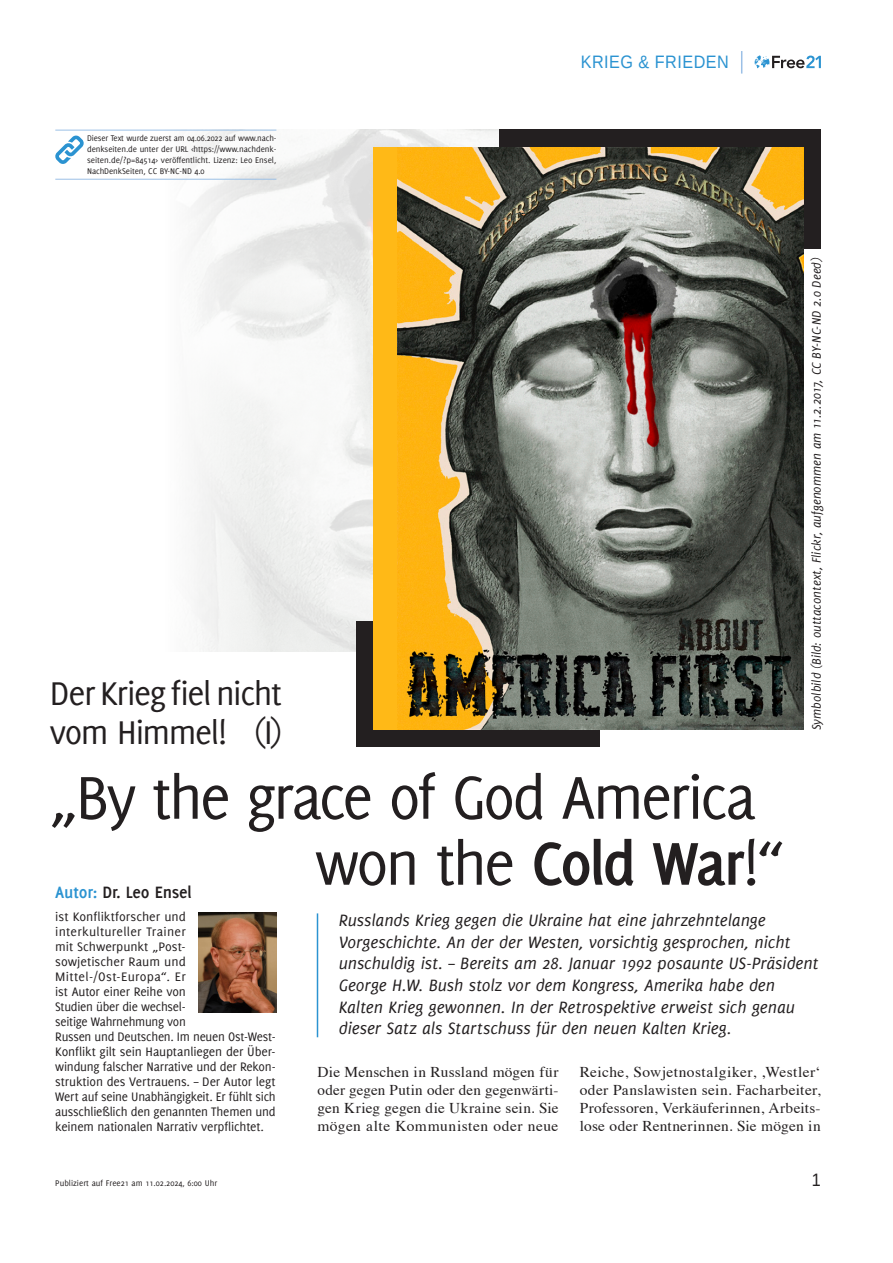
<style>
.page{position:relative;width:893px;height:1263px;background:#fff}
.page>*{position:absolute;margin:0;border:0;box-sizing:border-box;transform-origin:0 0}
.t1{font:66px/66px "Delicious";letter-spacing:-.045em;color:#231f20}
.t2{font:36px/39px "Delicious";letter-spacing:-.04em;color:#231f20}
.t3{font:italic 18px/21.6px "Delicious";color:#231f20}
.t4{font:700 18px "Delicious";letter-spacing:-.01em;color:#231f20}
.t5{font:18px "Liberation Sans";letter-spacing:.03em;color:#2b93d1;scale:.9 1}
.t6{font:18px "Liberation Sans";color:#231f20;scale:.9 1}
.t7{font:15px/18px "Times";letter-spacing:.02em;color:#231f20;text-align:justify}
.t8{font:13.5px/15px "Delicious";letter-spacing:-.015em;color:#231f20}
.t9{font:italic 13.5px "Delicious";color:#231f20}
.t10{font:9px/10.8px "Delicious";letter-spacing:-.005em;color:#231f20;text-align:justify}
.s1{font-weight:700}
.s2{color:#2b93d1}
</style>
<div class="page">
<svg style="left:755px;top:55px;width:66px;height:13px"></svg>
<svg style="left:741px;top:51px;width:1px;height:23px"></svg>
<hr style="left:317px;top:913px;width:1px;height:124px;background:#2b93d1">
<hr style="left:55px;top:130px;width:221px;height:1px;background:#9bc0e6">
<hr style="left:55px;top:179px;width:221px;height:1px;background:#9bc0e6">
<svg style="left:55px;top:135px;width:29px;height:29px"></svg>
<img style="left:199px;top:912px;width:77px;height:101px">
<div style="left:356px;top:621px;width:244px;height:126px;background:#231f20"></div>
<div style="left:499px;top:130px;width:322px;height:119px;background:#231f20"></div>
<div style="left:373px;top:147px;width:431px;height:583px;background:#ffb917"></div>
<img style="left:397px;top:147px;width:407px;height:583px">
<p class="t10" style="left:87px;top:133px;width:191px">Dieser Text wurde zuerst am 04.06.2022 auf www.nach&shy;denkseiten.de unter der URL &lt;https://www.nachdenk&shy;seiten.de/?p=84514&gt; veröffentlicht. Lizenz: Leo Ensel, NachDenkSeiten, CC BY-NC-ND 4.0</p>
<h2 class="t2" style="left:50px;top:673px;width:234px">Der Krieg fiel nicht vom Himmel! (I)</h2>
<h3 class="t5" style="left:581px;top:51px;width:166px">KRIEG &amp; FRIEDEN</h3>
<p class="t9" style="left:809px;top:730px;width:474px;rotate:-90deg">Symbolbild (Bild: outtacontext, Flickr, aufgenommen am 11.2.2017, CC BY-NC-ND 2.0 Deed)</p>
<h1 class="t1" style="left:315px;top:763px;width:472px;text-indent:-265px">„By the grace of God America won the <span class="s1">Cold War</span>!“</h1>
<h3 class="t4" style="left:55px;top:882px;width:138px"><span class="s2">Autor:</span> Dr. Leo Ensel</h3>
<p class="t8" style="left:55px;top:909px;width:222px">ist Konfliktforscher und<br>interkultureller Trainer<br>mit Schwerpunkt „Post-<br>sowjetischer Raum und Mittel-/Ost-Europa“. Er<br>ist Autor einer Reihe von<br>Studien über die wechsel-<br>seitige Wahrnehmung von<br>Russen und Deutschen. Im neuen Ost-West-Konflikt gilt sein Hauptanliegen der Über&shy;windung falscher Narrative und der Rekon&shy;struktion des Vertrauens. – Der Autor legt Wert auf seine Unabhängigkeit. Er fühlt sich ausschließlich den genannten Themen und keinem nationalen Narrativ verpflichtet.</p>
<p class="t3" style="left:339px;top:909px;width:481px">Russlands Krieg gegen die Ukraine hat eine jahrzehntelange Vorgeschichte. An der der Westen, vorsichtig gesprochen, nicht unschuldig ist. – Bereits am 28. Januar 1992 posaunte US-Präsident George H.W. Bush stolz vor dem Kongress, Amerika habe den Kalten Krieg gewonnen. In der Retrospektive erweist sich genau dieser Satz als Startschuss für den neuen Kalten Krieg.</p>
<p class="t7" style="left:317px;top:1062px;width:242px">Die Menschen in Russland mögen für oder gegen Putin oder den gegenwärti&shy;gen Krieg gegen die Ukraine sein. Sie mögen alte Kommunisten oder neue</p>
<p class="t7" style="left:580px;top:1062px;width:242px">Reiche, Sowjetnostalgiker, ‚Westler‘ oder Panslawisten sein. Facharbeiter, Professoren, Verkäuferinnen, Arbeits&shy;lose oder Rentnerinnen. Sie mögen in</p>
<p class="t10" style="left:55px;top:1177px;width:163px">Publiziert auf Free21 am 11.02.2024, 6:00 Uhr</p>
<h3 class="t6" style="left:812px;top:1168px;width:12px">1</h3>
</div>
